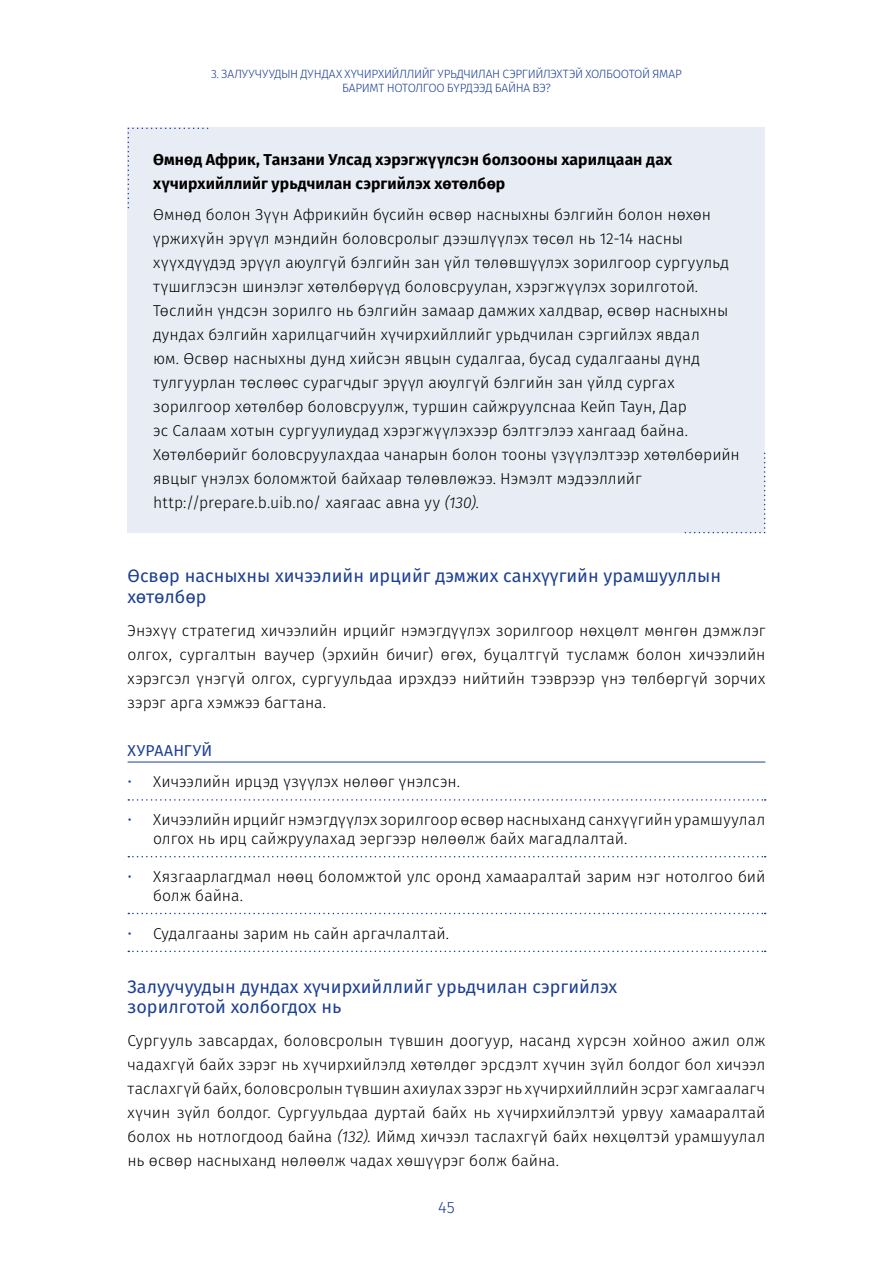
<style>
.page{position:relative;width:893px;height:1263px;background:#fff}
.page>*{position:absolute;margin:0;border:0;box-sizing:border-box;transform-origin:0 0}
.t1{font:18px/21.6px "Fira Sans";color:#1c3f94}
.t2{font:300 16.5px "Fira Sans";color:#1c3f94}
.t3{font:300 15.75px/24px "Fira Sans";color:#000}
.t4{font:700 15.75px/24px "Fira Sans";color:#000}
.t5{font:15.75px "Fira Sans";letter-spacing:.015em;color:#1c3f94}
.t6{font:300 12px/14.4px "Fira Sans";letter-spacing:-.025em;color:#1c3f94;text-align:center}
.s1{font-style:italic}
.s2{color:#1c3f94}
</style>
<div class="page">
<hr style="left:128px;top:762px;width:637px;height:1px;background:#1c3f94">
<svg style="left:128px;top:799px;width:638px;height:2px"></svg>
<svg style="left:128px;top:856px;width:638px;height:1px"></svg>
<svg style="left:128px;top:913px;width:638px;height:1px"></svg>
<svg style="left:128px;top:950px;width:638px;height:2px"></svg>
<div style="left:128px;top:128px;width:637px;height:405px;background:#e8ecf4"></div>
<svg style="left:128px;top:128px;width:81px;height:81px"></svg>
<svg style="left:685px;top:453px;width:80px;height:81px"></svg>
<p class="t6" style="left:211px;top:67px;width:472px">3. ЗАЛУУЧУУДЫН ДУНДАХ ХҮЧИРХИЙЛЛИЙГ УРЬДЧИЛАН СЭРГИЙЛЭХТЭЙ ХОЛБООТОЙ ЯМАР<br>БАРИМТ НОТОЛГОО БҮРДЭЭД БАЙНА ВЭ?</p>
<p class="t4" style="left:153px;top:148px;width:521px">Өмнөд Африк, Танзани Улсад хэрэгжүүлсэн болзооны харилцаан дах хүчирхийллийг урьдчилан сэргийлэх хөтөлбөр</p>
<p class="t3" style="left:153px;top:202px;width:588px">Өмнөд болон Зүүн Африкийн бүсийн өсвөр насныхны бэлгийн болон нөхөн үржихүйн эрүүл мэндийн боловсролыг дээшлүүлэх төсөл нь 12-14 насны хүүхдүүдэд эрүүл аюулгүй бэлгийн зан үйл төлөвшүүлэх зорилгоор сургуульд түшиглэсэн шинэлэг хөтөлбөрүүд боловсруулан, хэрэгжүүлэх зорилготой.<br>Төслийн үндсэн зорилго нь бэлгийн замаар дамжих халдвар, өсвөр насныхны дундах бэлгийн харилцагчийн хүчирхийллийг урьдчилан сэргийлэх явдал<br>юм. Өсвөр насныхны дунд хийсэн явцын судалгаа, бусад судалгааны дүнд тулгуурлан төслөөс сурагчдыг эрүүл аюулгүй бэлгийн зан үйлд сургах зорилгоор хөтөлбөр боловсруулж, туршин сайжруулснаа Кейп Таун, Дар<br>эс Салаам хотын сургуулиудад хэрэгжүүлэхээр бэлтгэлээ хангаад байна.<br>Хөтөлбөрийг боловсруулахдаа чанарын болон тооны үзүүлэлтээр хөтөлбөрийн явцыг үнэлэх боломжтой байхаар төлөвлөжээ. Нэмэлт мэдээллийг http://prepare.b.uib.no/ хаягаас авна уу <span class="s1">(130).</span></p>
<p class="t1" style="left:128px;top:566px;width:595px">Өсвөр насныхны хичээлийн ирцийг дэмжих санхүүгийн урамшууллын хөтөлбөр</p>
<p class="t3" style="left:128px;top:618px;width:639px;text-align:justify">Энэхүү стратегид хичээлийн ирцийг нэмэгдүүлэх зорилгоор нөхцөлт мөнгөн дэмжлэг олгох, сургалтын ваучер (эрхийн бичиг) өгөх, буцалтгүй тусламж болон хичээлийн хэрэгсэл үнэгүй олгох, сургуульдаа ирэхдээ нийтийн тээврээр үнэ төлбөргүй зорчих зэрэг арга хэмжээ багтана.</p>
<p class="t5" style="left:128px;top:739px;width:86px">ХУРААНГУЙ</p>
<p class="t3" style="left:128px;top:770px;width:334px"><span class="s2">•</span> Хичээлийн ирцэд үзүүлэх нөлөөг үнэлсэн.</p>
<p class="t3" style="left:153px;top:810px;width:614px;line-height:18.9px;text-indent:-26px"><span class="s2">•</span> Хичээлийн ирцийг нэмэгдүүлэх зорилгоор өсвөр насныханд санхүүгийн урамшуулал олгох нь ирц сайжруулахад эергээр нөлөөлж байх магадлалтай.</p>
<p class="t3" style="left:153px;top:867px;width:614px;line-height:18.9px;text-indent:-26px"><span class="s2">•</span> Хязгаарлагдмал нөөц боломжтой улс оронд хамааралтай зарим нэг нотолгоо бий болж байна.</p>
<p class="t3" style="left:128px;top:921px;width:323px"><span class="s2">•</span> Судалгааны зарим нь сайн аргачлалтай.</p>
<p class="t1" style="left:128px;top:978px;width:491px;line-height:20.2px">Залуучуудын дундах хүчирхийллийг урьдчилан сэргийлэх зорилготой холбогдох нь</p>
<p class="t3" style="left:128px;top:1028px;width:639px;text-align:justify">Сургууль завсардах, боловсролын түвшин доогуур, насанд хүрсэн хойноо ажил олж чадахгүй байх зэрэг нь хүчирхийлэлд хөтөлдөг эрсдэлт хүчин зүйл болдог бол хичээл таслахгүй байх, боловсролын түвшин ахиулах зэрэг нь хүчирхийллийн эсрэг хамгаалагч хүчин зүйл болдог. Сургуульдаа дуртай байх нь хүчирхийлэлтэй урвуу хамааралтай болох нь нотлогдоод байна <span class="s1">(132).</span> Иймд хичээл таслахгүй байх нөхцөлтэй урамшуулал нь өсвөр насныханд нөлөөлж чадах хөшүүрэг болж байна.</p>
<p class="t2" style="left:438px;top:1195px;width:18px">45</p>
</div>
